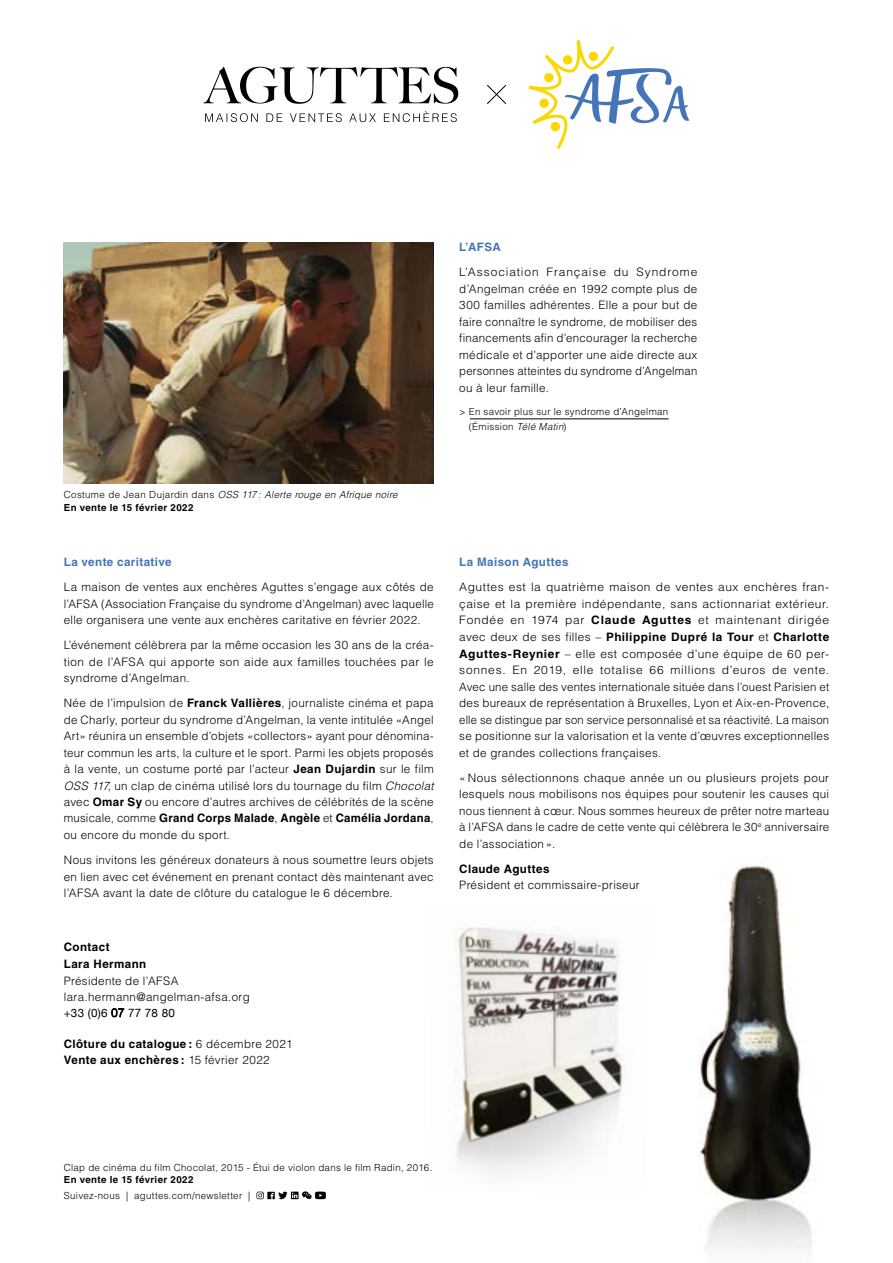
<style>
.page{position:relative;width:893px;height:1263px;background:#fff}
.page>*{position:absolute;margin:0;border:0;box-sizing:border-box;transform-origin:0 0}
.t1{font:300 11.7px/16.5px "Helvetica LT Std";letter-spacing:.025em;color:#000;text-align:justify}
.t2{font:700 11.7px/16.5px "Helvetica LT Std";letter-spacing:.035em;color:#000}
.t3{font:700 11.7px "Helvetica LT Std";letter-spacing:.035em;color:#4475b8}
.t4{font:11.7px "Helvetica Neue";letter-spacing:.02em;color:#000}
.t5{font:300 9.75px/15px "Helvetica LT Std";letter-spacing:.03em;color:#000}
.t6{font:italic 300 9.75px/12.8px "Helvetica LT Std";letter-spacing:.03em;color:#000}
.t7{font:700 9.75px "Helvetica LT Std";letter-spacing:.04em;color:#000}
.s1{font-style:normal}
.s2{font-weight:700;font-style:normal}
.s3{font-weight:700}
.s4{font-style:italic}
.s5{font-family:"Helvetica";font-weight:300}
.s6{font-weight:300}
</style>
<div class="page">
<img style="left:455px;top:926px;width:168px;height:248px">
<img style="left:698px;top:864px;width:114px;height:390px">
<svg style="left:528px;top:40px;width:161px;height:109px"></svg>
<svg style="left:203px;top:67px;width:255px;height:37px"></svg>
<svg style="left:205px;top:111px;width:252px;height:11px"></svg>
<hr style="left:470px;top:419px;width:199px;height:1px;background:#000">
<svg style="left:256px;top:1191px;width:70px;height:8px"></svg>
<img style="left:64px;top:243px;width:370px;height:241px">
<svg style="left:487px;top:84px;width:20px;height:20px"></svg>
<p class="t6" style="left:64px;top:489px;width:335px"><span class="s1">Costume de Jean Dujardin dans</span> OSS 117 : Alerte rouge en Afrique noire<br><span class="s2">En vente le 15 février 2022</span></p>
<p class="t3" style="left:64px;top:555px;width:109px">La vente caritative</p>
<p class="t1" style="left:64px;top:579px;width:371px">La maison de ventes aux enchères Aguttes s’engage aux côtés de l’AFSA (Association Française du syndrome d’Angelman) avec laquelle elle organisera une vente aux enchères caritative en février 2022.</p>
<p class="t1" style="left:64px;top:637px;width:371px">L’événement célèbrera par la même occasion les 30 ans de la créa&shy;tion de l’AFSA qui apporte son aide aux familles touchées par le syndrome d’Angelman.</p>
<p class="t1" style="left:64px;top:694px;width:371px">Née de l’impulsion de <span class="s3">Franck Vallières</span>, journaliste cinéma et papa de Charly, porteur du syndrome d’Angelman, la vente intitulée «Angel Art» réunira un ensemble d’objets «collectors» ayant pour dénomina&shy;teur commun les arts, la culture et le sport. Parmi les objets proposés à la vente, un costume porté par l’acteur <span class="s3">Jean Dujardin</span> sur le film <span class="s4">OSS 117</span>, un clap de cinéma utilisé lors du tournage du film <span class="s4">Chocolat </span>avec <span class="s3">Omar Sy</span> ou encore d’autres archives de célébrités de la scène musicale, comme <span class="s3">Grand Corps Malade</span>, <span class="s3">Angèle</span> et <span class="s3">Camélia Jordana</span>, ou encore du monde du sport.</p>
<p class="t1" style="left:64px;top:851px;width:371px">Nous invitons les généreux donateurs à nous soumettre leurs objets en lien avec cet événement en prenant contact dès maintenant avec l’AFSA avant la date de clôture du catalogue le 6 décembre.</p>
<p class="t2" style="left:64px;top:939px;width:84px">Contact<br>Lara Hermann</p>
<p class="t1" style="left:64px;top:972px;width:188px">Présidente de l’AFSA lara.hermann@angelman-afsa.org</p>
<p class="t4" style="left:64px;top:1004px;width:113px">+33 (0)6 <span class="s5">07</span> 77 78 80</p>
<p class="t2" style="left:64px;top:1035px;width:230px">Clôture du catalogue : <span class="s6">6 décembre 2021<br></span>Vente aux enchères : <span class="s6">15 février 2022</span></p>
<p class="t3" style="left:459px;top:240px;width:43px">L’AFSA</p>
<p class="t1" style="left:459px;top:264px;width:240px">L’Association Française du Syndrome d’Angelman créée en 1992 compte plus de 300 familles adhérentes. Elle a pour but de faire connaître le syndrome, de mobiliser des financements afin d’encourager la recherche médicale et d’apporter une aide directe aux personnes atteintes du syndrome d’Angelman ou à leur famille.</p>
<p class="t5" style="left:469px;top:404px;width:201px;text-indent:-10px">&gt; En savoir plus sur le syndrome d’Angelman (Émission <span class="s4">Télé Matin</span>)</p>
<p class="t3" style="left:459px;top:555px;width:111px">La Maison Aguttes</p>
<p class="t1" style="left:459px;top:579px;width:371px">Aguttes est la quatrième maison de ventes aux enchères fran&shy;çaise et la première indépendante, sans actionnariat extérieur.<br>Fondée en 1974 par <span class="s3">Claude Aguttes</span> et maintenant dirigée avec deux de ses filles – <span class="s3">Philippine Dupré la Tour</span> et <span class="s3">Charlotte Aguttes-Reynier</span> – elle est composée d’une équipe de 60 per&shy;sonnes. En 2019, elle totalise 66 millions d’euros de vente.<br>Avec une salle des ventes internationale située dans l’ouest Parisien et des bureaux de représentation à Bruxelles, Lyon et Aix-en-Provence, elle se distingue par son service personnalisé et sa réactivité. La maison se positionne sur la valorisation et la vente d’œuvres exceptionnelles et de grandes collections françaises.</p>
<p class="t1" style="left:459px;top:769px;width:371px">« Nous sélectionnons chaque année un ou plusieurs projets pour lesquels nous mobilisons nos équipes pour soutenir les causes qui nous tiennent à cœur. Nous sommes heureux de prêter notre marteau à l’AFSA dans le cadre de cette vente qui célèbrera le 30<sup>e</sup> anniversaire de l’association ».</p>
<p class="t2" style="left:459px;top:860px;width:92px">Claude Aguttes</p>
<p class="t1" style="left:459px;top:876px;width:182px">Président et commissaire-priseur</p>
<p class="t5" style="left:64px;top:1160px;width:370px">Clap de cinéma du film Chocolat, 2015 - Étui de violon dans le film Radin, 2016.</p>
<p class="t7" style="left:64px;top:1174px;width:131px">En vente le 15 février 2022</p>
<p class="t5" style="left:64px;top:1188px;width:188px">Suivez-nous | aguttes.com/newsletter |</p>
</div>
